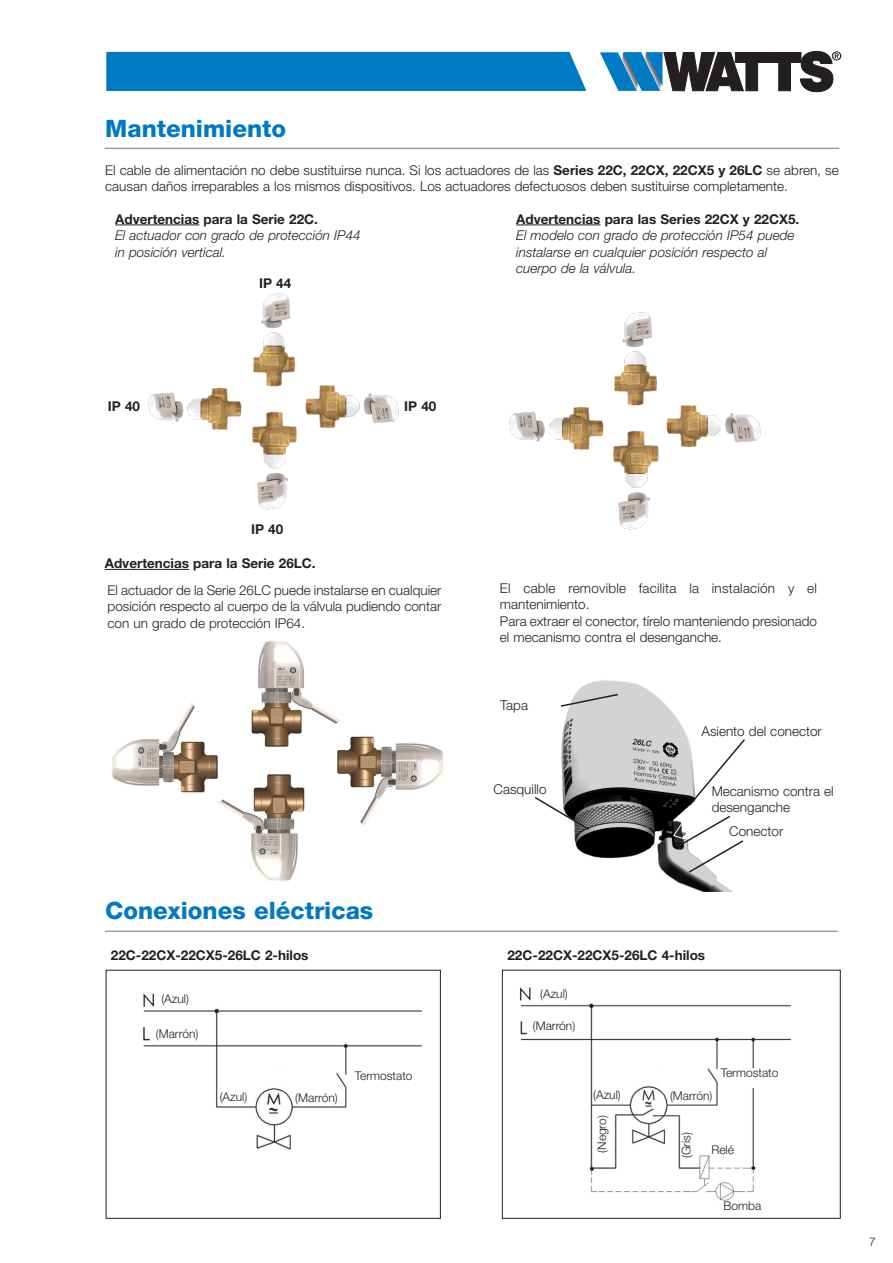
<style>
.page{position:relative;width:893px;height:1263px;background:#fff}
.page>*{position:absolute;margin:0;border:0;box-sizing:border-box;transform-origin:0 0}
.Normale{font:800 24px "Helvetica Neue LT Std";color:#0079c2}
.Normale-2{font:300 13.5px/16.5px "Helvetica Neue LT Std";color:#231f20}
.Normale-3{font:700 13.5px "Helvetica Neue LT Std";color:#231f20}
.Normale-4{font:italic 300 13.5px/16.5px "Helvetica Neue LT Std";color:#231f20}
.Normale-5{font:300 12px "Helvetica Neue LT Std";color:#231f20}
.s1{font-weight:700}
</style>
<div class="page">
<hr style="left:115px;top:225px;width:84px;height:1px;background:#231f20">
<hr style="left:516px;top:225px;width:84px;height:1px;background:#231f20">
<img style="left:614px;top:312px;width:43px;height:94px">
<img style="left:613px;top:430px;width:46px;height:100px">
<img style="left:143px;top:993px;width:279px;height:157px">
<img style="left:520px;top:987px;width:272px;height:214px">
<div style="left:718px;top:1068px;width:63px;height:19px;background:#fff"></div>
<img style="left:561px;top:680px;width:171px;height:211px">
<svg style="left:688px;top:737px;width:57px;height:70px"></svg>
<svg style="left:560px;top:693px;width:60px;height:15px"></svg>
<svg style="left:535px;top:795px;width:56px;height:36px"></svg>
<img style="left:251px;top:640px;width:89px;height:107px">
<img style="left:216px;top:774px;width:89px;height:108px">
<img style="left:111px;top:703px;width:111px;height:97px">
<img style="left:333px;top:728px;width:111px;height:98px">
<svg style="left:673px;top:814px;width:71px;height:60px"></svg>
<hr style="left:105px;top:569px;width:84px;height:1px;background:#231f20">
<img style="left:509px;top:407px;width:94px;height:43px">
<img style="left:667px;top:405px;width:94px;height:42px">
<hr style="left:105px;top:148px;width:734px;height:1px;background:#757679">
<hr style="left:105px;top:931px;width:733px;height:1px;background:#757679">
<img style="left:253px;top:293px;width:42px;height:94px">
<img style="left:252px;top:411px;width:45px;height:99px">
<img style="left:148px;top:388px;width:94px;height:42px">
<img style="left:305px;top:385px;width:94px;height:43px">
<svg style="left:600px;top:51px;width:241px;height:41px"></svg>
<div style="left:106px;top:52px;width:480px;height:39px;background:#007ac2"></div>
<p class="Normale" style="left:105px;top:114px;width:182px">Mantenimiento</p>
<p class="Normale-2" style="left:105px;top:162px;width:735px">El cable de alimentación no debe sustituirse nunca. Si los actuadores de las <span class="s1">Series 22C, 22CX, 22CX5 y 26LC</span> se abren, se causan daños irreparables a los mismos dispositivos. Los actuadores defectuosos deben sustituirse completamente.</p>
<p class="Normale-3" style="left:115px;top:210px;width:204px">Advertencias para la Serie 22C.</p>
<p class="Normale-4" style="left:115px;top:227px;width:247px">El actuador con grado de protección IP44 in posición vertical.</p>
<p class="Normale-3" style="left:108px;top:397px;width:34px">IP 40</p>
<p class="Normale-3" style="left:259px;top:275px;width:34px">IP 44</p>
<p class="Normale-3" style="left:404px;top:398px;width:34px">IP 40</p>
<p class="Normale-3" style="left:516px;top:210px;width:285px">Advertencias para las Series 22CX y 22CX5.</p>
<p class="Normale-4" style="left:516px;top:227px;width:280px">El modelo con grado de protección IP54 puede instalarse en cualquier posición respecto al cuerpo de la válvula.</p>
<p class="Normale-3" style="left:251px;top:521px;width:34px">IP 40</p>
<p class="Normale-3" style="left:105px;top:555px;width:212px">Advertencias para la Serie 26LC.</p>
<p class="Normale-2" style="left:108px;top:582px;width:335px;text-align:justify">El actuador de la Serie 26LC puede instalarse en cualquier posición respecto al cuerpo de la válvula pudiendo contar con un grado de protección IP64.</p>
<p class="Normale-2" style="left:500px;top:579px;width:318px">El cable removible facilita la instalación y el mantenimiento.</p>
<p class="Normale-2" style="left:500px;top:612px;width:319px">Para extraer el conector, tírelo manteniendo presionado el mecanismo contra el desenganche.</p>
<p class="Normale-2" style="left:500px;top:696px;width:29px">Tapa</p>
<p class="Normale-2" style="left:701px;top:723px;width:122px">Asiento del conector</p>
<p class="Normale-2" style="left:494px;top:781px;width:55px">Casquillo</p>
<p class="Normale-2" style="left:712px;top:783px;width:124px">Mecanismo contra el desenganche</p>
<p class="Normale-2" style="left:729px;top:823px;width:56px">Conector</p>
<p class="Normale" style="left:105px;top:896px;width:269px">Conexiones eléctricas</p>
<p class="Normale-3" style="left:111px;top:947px;width:199px">22C-22CX-22CX5-26LC 2-hilos</p>
<p class="Normale-5" style="left:161px;top:991px;width:29px">(Azul)</p>
<p class="Normale-5" style="left:156px;top:1027px;width:44px">(Marrón)</p>
<p class="Normale-3" style="left:507px;top:947px;width:199px">22C-22CX-22CX5-26LC 4-hilos</p>
<p class="Normale-5" style="left:540px;top:987px;width:29px">(Azul)</p>
<p class="Normale-5" style="left:533px;top:1018px;width:44px">(Marrón)</p>
<p class="Normale-5" style="left:355px;top:1069px;width:59px">Termostato</p>
<p class="Normale-5" style="left:721px;top:1065px;width:59px">Termostato</p>
<p class="Normale-5" style="left:220px;top:1089px;width:29px">(Azul)</p>
<p class="Normale-5" style="left:295px;top:1090px;width:44px">(Marrón)</p>
<p class="Normale-5" style="left:593px;top:1087px;width:29px">(Azul)</p>
<p class="Normale-5" style="left:670px;top:1089px;width:44px">(Marrón)</p>
<p class="Normale-5" style="left:594px;top:1153px;width:39px;rotate:-90deg">(Negro)</p>
<p class="Normale-5" style="left:679px;top:1158px;width:28px;rotate:-90deg">(Gris)</p>
<p class="Normale-5" style="left:711px;top:1142px;width:24px">Relé</p>
<p class="Normale-5" style="left:723px;top:1198px;width:39px">Bomba</p>
<p class="Normale-5" style="left:869px;top:1234px;width:8px">7</p>
</div>
